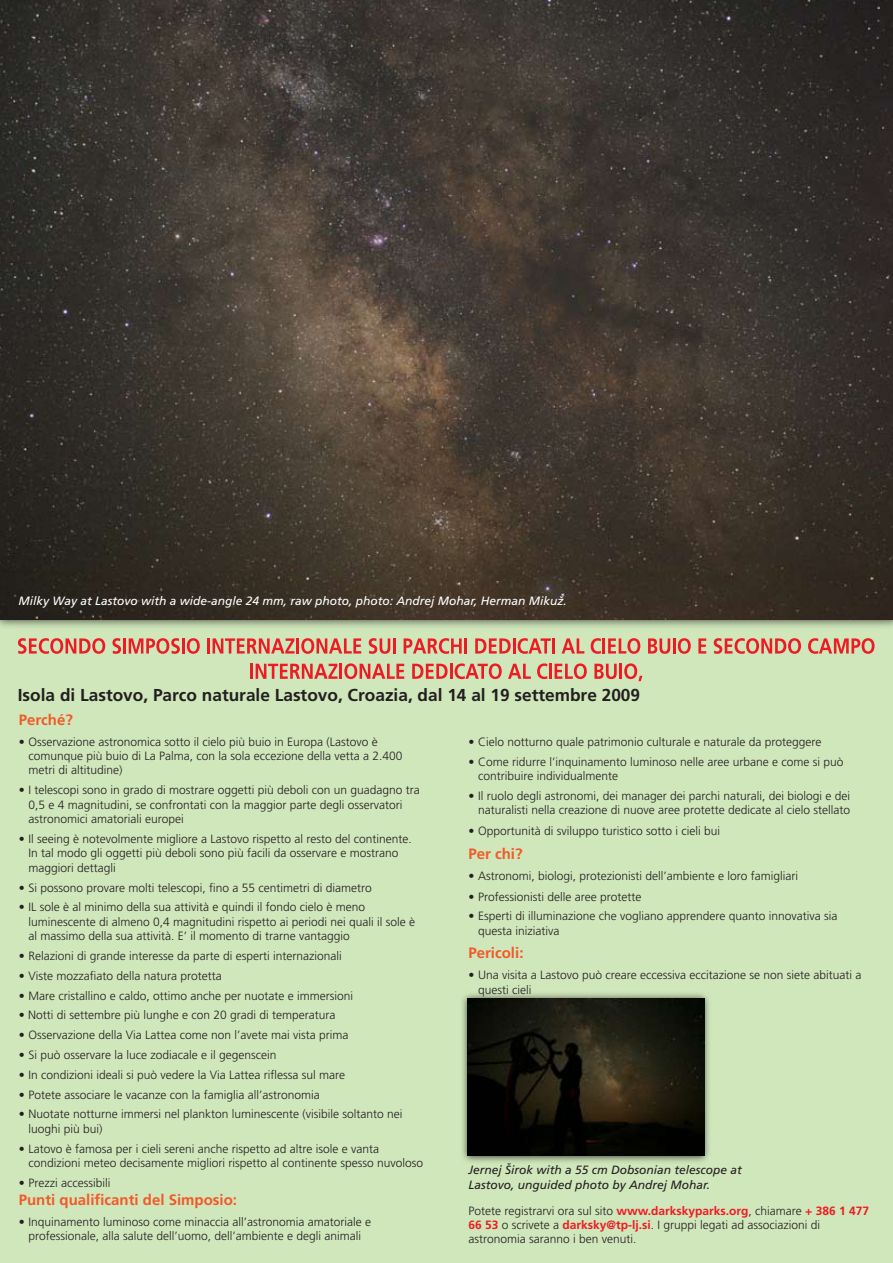
<style>
.page{position:relative;width:893px;height:1263px;background:#fff}
.page>*{position:absolute;margin:0;border:0;box-sizing:border-box;transform-origin:0 0}
.t1{font:700 17.25px "Frutiger LT Std";color:#231f20}
.t2{font:700 15px "Frutiger LT Std";color:#f15a29}
.t3{font:300 12px/14.4px "Frutiger LT Std";color:#231f20}
.t4{font:italic 12px "Frutiger LT Std";color:#fff}
.t5{font:italic 12px/14.4px "Frutiger LT Std";color:#231f20}
.s1{font-weight:700;color:#ed1c24}
</style>
<div class="page">
<div style="left:0;top:614px;width:893px;height:649px;background:#d0e6bb"></div>
<img style="left:462px;top:993px;width:247px;height:169px">
<img style="left:468px;top:998px;width:236px;height:158px">
<img style="left:0;top:619px;width:893px;height:8px">
<img style="left:0;top:0;width:893px;height:619px">
<svg style="left:18px;top:638px;width:87px;height:16px"></svg>
<svg style="left:112px;top:638px;width:9px;height:16px"></svg>
<hr style="left:123px;top:638px;width:3px;height:15px;background:#ed1c24">
<svg style="left:129px;top:638px;width:51px;height:16px"></svg>
<hr style="left:182px;top:638px;width:3px;height:15px;background:#ed1c24">
<svg style="left:187px;top:638px;width:13px;height:16px"></svg>
<hr style="left:207px;top:638px;width:3px;height:15px;background:#ed1c24">
<svg style="left:213px;top:638px;width:81px;height:15px"></svg>
<hr style="left:296px;top:638px;width:3px;height:15px;background:#ed1c24">
<svg style="left:301px;top:638px;width:60px;height:16px"></svg>
<svg style="left:369px;top:638px;width:21px;height:16px"></svg>
<hr style="left:393px;top:638px;width:3px;height:15px;background:#ed1c24">
<svg style="left:404px;top:638px;width:58px;height:16px"></svg>
<hr style="left:464px;top:638px;width:3px;height:15px;background:#ed1c24">
<svg style="left:475px;top:638px;width:76px;height:16px"></svg>
<hr style="left:552px;top:638px;width:3px;height:15px;background:#ed1c24">
<svg style="left:562px;top:638px;width:22px;height:15px"></svg>
<svg style="left:591px;top:638px;width:49px;height:16px"></svg>
<svg style="left:648px;top:638px;width:22px;height:16px"></svg>
<hr style="left:673px;top:638px;width:3px;height:15px;background:#ed1c24">
<svg style="left:678px;top:638px;width:13px;height:16px"></svg>
<svg style="left:698px;top:638px;width:8px;height:15px"></svg>
<svg style="left:714px;top:638px;width:87px;height:16px"></svg>
<svg style="left:808px;top:638px;width:66px;height:16px"></svg>
<hr style="left:250px;top:664px;width:3px;height:15px;background:#ed1c24">
<svg style="left:256px;top:664px;width:82px;height:15px"></svg>
<hr style="left:339px;top:664px;width:3px;height:15px;background:#ed1c24">
<svg style="left:344px;top:663px;width:60px;height:16px"></svg>
<svg style="left:412px;top:663px;width:90px;height:16px"></svg>
<svg style="left:508px;top:664px;width:23px;height:15px"></svg>
<svg style="left:537px;top:663px;width:10px;height:16px"></svg>
<hr style="left:549px;top:664px;width:3px;height:15px;background:#ed1c24">
<svg style="left:555px;top:663px;width:32px;height:16px"></svg>
<svg style="left:594px;top:664px;width:23px;height:15px"></svg>
<hr style="left:619px;top:664px;width:3px;height:15px;background:#ed1c24">
<svg style="left:624px;top:663px;width:18px;height:18px"></svg>
<p class="t4" style="left:18px;top:593px;width:550px">Milky Way at Lastovo with a wide-angle 24 mm, raw photo, photo: Andrej Mohar, Herman Mikuž.</p>
<h1 class="t1" style="left:18px;top:685px;width:624px">Isola di Lastovo, Parco naturale Lastovo, Croazia, dal 14 al 19 settembre 2009</h1>
<p class="t2" style="left:19px;top:711px;width:56px">Perché?</p>
<p class="t3" style="left:28px;top:734px;width:376px;text-indent:-10px">• Osservazione astronomica sotto il cielo più buio in Europa (Lastovo è comunque più buio di La Palma, con la sola eccezione della vetta a 2.400 metri di altitudine)</p>
<p class="t3" style="left:28px;top:783px;width:393px;text-indent:-10px">• I telescopi sono in grado di mostrare oggetti più deboli con un guadagno tra<br>0,5 e 4 magnitudini, se confrontati con la maggior parte degli osservatori astronomici amatoriali europei</p>
<p class="t3" style="left:28px;top:832px;width:385px;text-indent:-10px">• Il seeing è notevolmente migliore a Lastovo rispetto al resto del continente.<br>In tal modo gli oggetti più deboli sono più facili da osservare e mostrano maggiori dettagli</p>
<p class="t3" style="left:19px;top:880px;width:355px">• Si possono provare molti telescopi, fino a 55 centimetri di diametro</p>
<p class="t3" style="left:28px;top:900px;width:388px;text-indent:-10px">• IL sole è al minimo della sua attività e quindi il fondo cielo è meno luminescente di almeno 0,4 magnitudini rispetto ai periodi nei quali il sole è al massimo della sua attività. E’ il momento di trarne vantaggio</p>
<p class="t3" style="left:19px;top:949px;width:325px">• Relazioni di grande interesse da parte di esperti internazionali</p>
<p class="t3" style="left:19px;top:968px;width:205px">• Viste mozzafiato della natura protetta</p>
<p class="t3" style="left:19px;top:988px;width:336px">• Mare cristallino e caldo, ottimo anche per nuotate e immersioni</p>
<p class="t3" style="left:19px;top:1008px;width:318px">• Notti di settembre più lunghe e con 20 gradi di temperatura</p>
<p class="t3" style="left:19px;top:1028px;width:331px">• Osservazione della Via Lattea come non l’avete mai vista prima</p>
<p class="t3" style="left:19px;top:1048px;width:259px">• Si può osservare la luce zodiacale e il gegenscein</p>
<p class="t3" style="left:19px;top:1067px;width:328px">• In condizioni ideali si può vedere la Via Lattea riflessa sul mare</p>
<p class="t3" style="left:19px;top:1087px;width:303px">• Potete associare le vacanze con la famiglia all’astronomia</p>
<p class="t3" style="left:28px;top:1107px;width:376px;text-indent:-10px">• Nuotate notturne immersi nel plankton luminescente (visibile soltanto nei luoghi più bui)</p>
<p class="t3" style="left:28px;top:1141px;width:396px;text-indent:-10px">• Latovo è famosa per i cieli sereni anche rispetto ad altre isole e vanta condizioni meteo decisamente migliori rispetto al continente spesso nuvoloso</p>
<p class="t3" style="left:19px;top:1175px;width:93px">• Prezzi accessibili</p>
<p class="t2" style="left:19px;top:1191px;width:220px">Punti qualificanti del Simposio:</p>
<p class="t3" style="left:19px;top:1214px;width:354px;text-align:center">• Inquinamento luminoso come minaccia all’astronomia amatoriale e professionale, alla salute dell’uomo, dell’ambiente e degli animali</p>
<p class="t3" style="left:468px;top:735px;width:355px">• Cielo notturno quale patrimonio culturale e naturale da proteggere</p>
<p class="t3" style="left:478px;top:754px;width:367px;text-indent:-10px">• Come ridurre l’inquinamento luminoso nelle aree urbane e come si può contribuire individualmente</p>
<p class="t3" style="left:468px;top:789px;width:383px;text-align:right">• Il ruolo degli astronomi, dei manager dei parchi naturali, dei biologi e dei naturalisti nella creazione di nuove aree protette dedicate al cielo stellato</p>
<p class="t3" style="left:468px;top:824px;width:253px">• Opportunità di sviluppo turistico sotto i cieli bui</p>
<p class="t2" style="left:468px;top:844px;width:56px">Per chi?</p>
<p class="t3" style="left:468px;top:868px;width:331px">• Astronomi, biologi, protezionisti dell’ambiente e loro famigliari</p>
<p class="t3" style="left:468px;top:889px;width:175px">• Professionisti delle aree protette</p>
<p class="t3" style="left:478px;top:909px;width:361px;text-indent:-10px">• Esperti di illuminazione che vogliano apprendere quanto innovativa sia questa iniziativa</p>
<p class="t2" style="left:468px;top:944px;width:57px">Pericoli:</p>
<p class="t3" style="left:478px;top:968px;width:385px;text-indent:-10px">• Una visita a Lastovo può creare eccessiva eccitazione se non siete abituati a questi cieli</p>
<p class="t5" style="left:468px;top:1163px;width:275px">Jernej Širok with a 55 cm Dobsonian telescope at<br>Lastovo, unguided photo by Andrej Mohar.</p>
<p class="t3" style="left:468px;top:1203px;width:402px">Potete registrarvi ora sul sito <span class="s1">www.darkskyparks.org</span>, chiamare <span class="s1">+ 386 1 477<br>66 53</span> o scrivete a <span class="s1">darksky@tp-lj.si</span>. I gruppi legati ad associazioni di astronomia saranno i ben venuti.</p>
</div>
